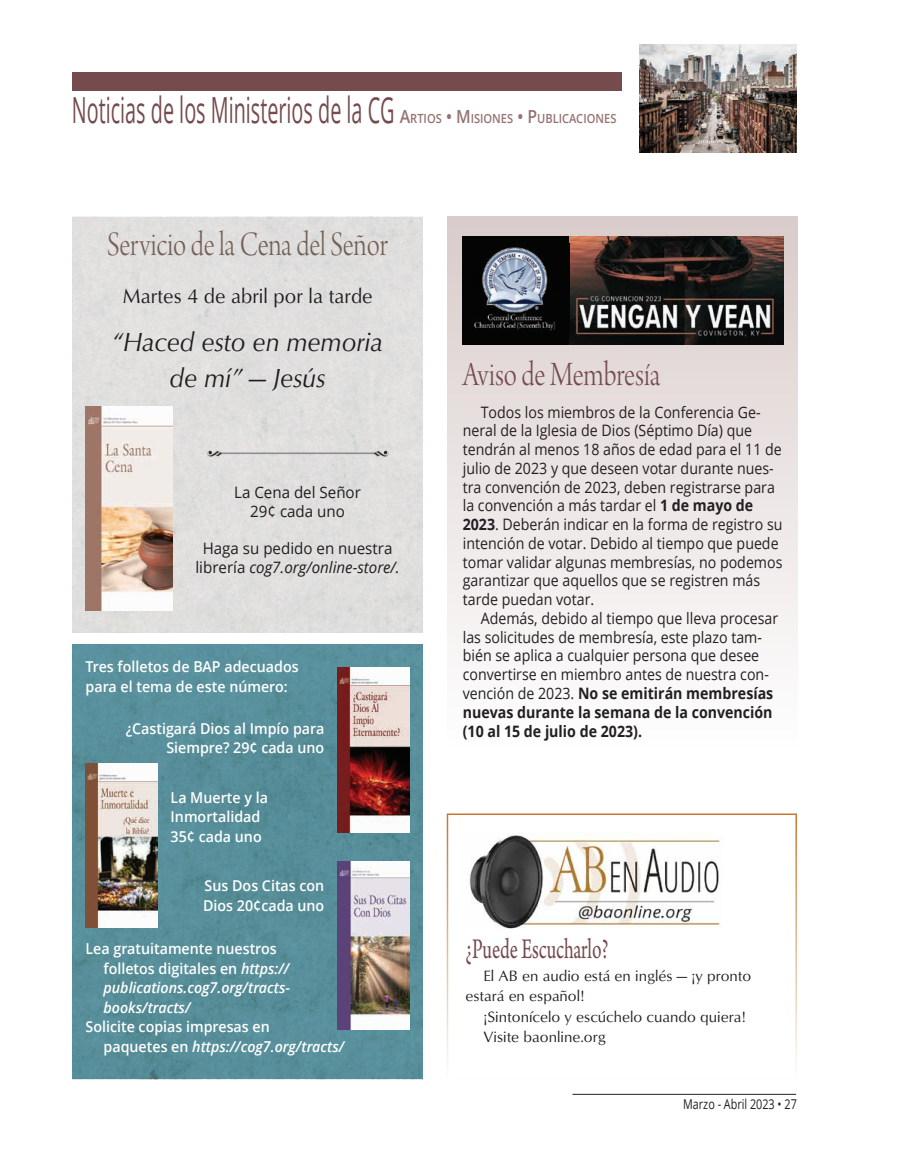
<style>
.page{position:relative;width:905px;height:1175px;background:#fff}
.page>*{position:absolute;margin:0;border:0;box-sizing:border-box;transform-origin:0 0}
.Department_-_Header{font:36px "Open Sans";color:#754b4d;scale:.55 1}
.t1{font:36px "Arno Pro Light Display";color:#7c655a;scale:.8 1}
.Atricle_-_Sidebar_Ti{font:36px "Arno Pro Light Display";color:#754b4d;scale:.8 1}
.Carry_Over_Title{font:30px "Arno Pro";letter-spacing:-.005em;color:#754b4d;scale:.65 1}
.t2{font:italic 27px/36px "Optimum";color:#231f20;text-align:center;scale:.96 1}
.t3{font:21px "Optimum";color:#231f20;scale:.96 1}
.t4{font:15.75px/18.8px "Open Sans";color:#231f20;scale:.9 1}
.t5{font:15.75px/18.8px "Open Sans";color:#231f20;text-align:center;scale:.96 1}
.t6{font:15.45px/20.2px "Optimum";color:#231f20}
.t7{font:600 15px/19.5px "Open Sans";color:#fff;scale:.95 1}
.t8{font:italic 600 15px/19.5px "Open Sans";color:#fff;scale:.95 1}
.t9{font:13.5px "Open Sans";color:#231f20;scale:.8 1}
.s1{font-weight:600;font-size:18px;color:#967372}
.s2{font-weight:600;font-size:12.6px;color:#967372}
.s3{font-style:italic}
.s4{font-style:normal}
.s5{font-weight:700}
</style>
<div class="page">
<hr style="left:572px;top:1094px;width:224px;height:1px;background:#231f20">
<div style="left:72px;top:72px;width:549px;height:18px;background:#754b4d"></div>
<img style="left:639px;top:45px;width:157px;height:107px">
<div style="left:72px;top:644px;width:351px;height:435px;background:#578f9a"></div>
<div style="left:72px;top:216px;width:351px;height:416px;background:#dfdfde"></div>
<img style="left:207px;top:449px;width:182px;height:8px">
<img style="left:86px;top:406px;width:86px;height:204px">
<img style="left:469px;top:835px;width:251px;height:93px">
<img style="left:338px;top:667px;width:71px;height:165px">
<img style="left:85px;top:763px;width:72px;height:164px">
<img style="left:338px;top:861px;width:71px;height:169px">
<div style="left:446px;top:216px;width:351px;height:531px;background:linear-gradient(to bottom,#cec2c1,#fff)"></div>
<img style="left:569px;top:236px;width:214px;height:109px">
<div style="left:463px;top:236px;width:106px;height:109px;background:#040503"></div>
<img style="left:474px;top:247px;width:82px;height:84px">
<p class="Department_-_Header" style="left:72px;top:85px;width:991px">Noticias de los Ministerios de la CG <span class="s1">A</span><span class="s2">RTIOS</span> <span class="s1">• M</span><span class="s2">ISIONES</span> <span class="s1">• P</span><span class="s2">UBLICACIONES</span></p>
<h1 class="t1" style="left:107px;top:224px;width:352px">Servicio de la Cena del Señor</h1>
<h3 class="t3" style="left:122px;top:283px;width:262px">Martes 4 de abril por la tarde</h3>
<h3 class="t2" style="left:112px;top:323px;width:283px">“Haced esto en memoria de mí” — Jesús</h3>
<p class="t5" style="left:234px;top:482px;width:133px">La Cena del Señor<br>29¢ cada uno</p>
<p class="t5" style="left:195px;top:538px;width:214px">Haga su pedido en nuestra librería <span class="s3">cog7.org/online-store/.</span></p>
<p class="t7" style="left:86px;top:657px;width:226px">Tres folletos de BAP adecuados para el tema de este número:</p>
<p class="t7" style="left:126px;top:718px;width:210px;text-align:right">¿Castigará Dios al Impío para<br>Siempre? 29¢ cada uno</p>
<p class="t7" style="left:171px;top:787px;width:104px">La Muerte y la<br>Inmortalidad<br>35¢ cada uno</p>
<p class="t7" style="left:203px;top:876px;width:129px">Sus Dos Citas con<br>Dios 20¢cada uno</p>
<p class="t8" style="left:104px;top:939px;width:198px;text-indent:-18px"><span class="s4">Lea gratuitamente nuestros folletos digitales en</span> https:// publications.cog7.org/tracts&shy;books/tracts/</p>
<p class="t7" style="left:104px;top:1017px;width:255px;text-indent:-18px">Solicite copias impresas en<br>paquetes en <span class="s3">https://cog7.org/tracts/</span></p>
<p class="Atricle_-_Sidebar_Ti" style="left:463px;top:355px;width:248px">Aviso de Membresía</p>
<p class="t4" style="left:463px;top:402px;width:357px;text-indent:18px">Todos los miembros de la Conferencia Ge&shy;neral de la Iglesia de Dios (Séptimo Día) que tendrán al menos 18 años de edad para el 11 de julio de 2023 y que deseen votar durante nues&shy;tra convención de 2023, deben registrarse para la convención a más tardar el <span class="s5">1 de mayo de 2023</span>. Deberán indicar en la forma de registro su intención de votar. Debido al tiempo que puede tomar validar algunas membresías, no podemos garantizar que aquellos que se registren más tarde puedan votar.</p>
<p class="t4" style="left:463px;top:608px;width:352px;text-indent:18px">Además, debido al tiempo que lleva procesar las solicitudes de membresía, este plazo tam&shy;bién se aplica a cualquier persona que desee convertirse en miembro antes de nuestra con&shy;vención de 2023. <span class="s5">No se emitirán membresías nuevas durante la semana de la convención (10 al 15 de julio de 2023).</span></p>
<p class="Carry_Over_Title" style="left:465px;top:931px;width:221px">¿Puede Escucharlo?</p>
<p class="t6" style="left:465px;top:965px;width:287px;text-indent:18px">El AB en audio está en inglés — ¡y pronto estará en español!</p>
<p class="t6" style="left:483px;top:1005px;width:264px">¡Sintonícelo y escúchelo cuando quiera!</p>
<p class="t6" style="left:483px;top:1026px;width:124px">Visite baonline.org</p>
<p class="t9" style="left:683px;top:1095px;width:144px">Marzo - Abril 2023 • 27</p>
</div>
